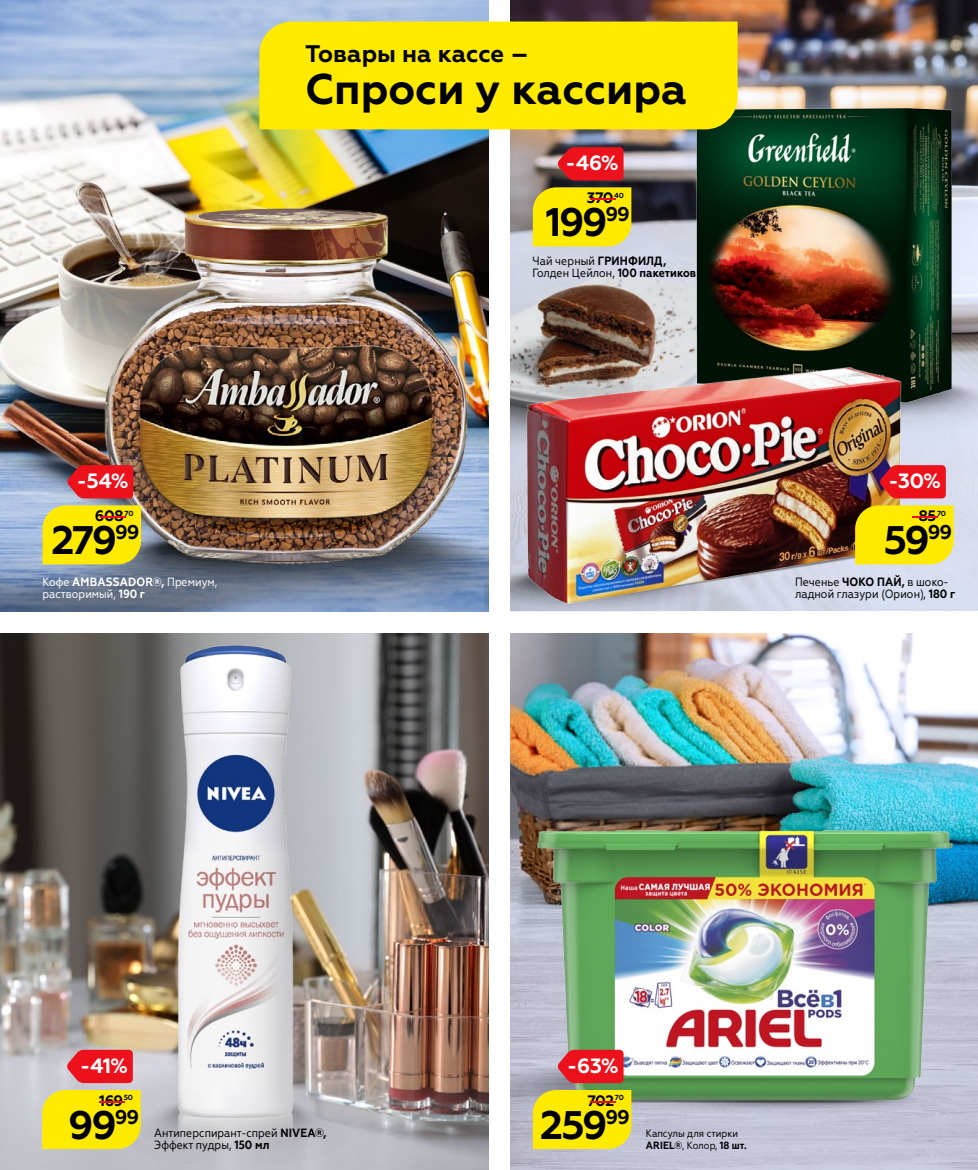
<style>
.page{position:relative;width:978px;height:1170px;background:#fff}
.page>*{position:absolute;margin:0;border:0;box-sizing:border-box;transform-origin:0 0}
.t1{font:700 42.9px "Geometria";color:#000}
.t2{font:700 39.75px "Geometria";letter-spacing:-.065em;color:#000}
.t3{font:700 24px "Geometria";color:#000}
.t4{font:700 20.7px "Geometria";color:#fff}
.t5{font:700 15.15px "Geometria";letter-spacing:-.03em;color:#000}
.t6{font:700 15.15px "Geometria";color:#ed111c;scale:5.5 1}
.t7{font:12px/12px "Geometria Narrow";color:#000}
.t8{font:12px/12px "Geometria Narrow";color:#fff}
.t9{font:10.5px/12px "Geometria Narrow";color:#000}
.t10{font:700 7.35px "Geometria";letter-spacing:-.05em;color:#000}
.s1{font-weight:700}
.s2{font-size:15.15px;color:#ed111c}
</style>
<div class="page">
<img style="left:510px;top:0;width:468px;height:610px">
<img style="left:0;top:0;width:166px;height:524px">
<img style="left:166px;top:0;width:324px;height:173px">
<img style="left:0;top:633px;width:489px;height:536px">
<img style="left:510px;top:233px;width:159px;height:235px">
<img style="left:510px;top:633px;width:468px;height:536px">
<img style="left:18px;top:522px;width:466px;height:90px">
<img style="left:106px;top:1098px;width:277px;height:71px">
<img style="left:0;top:524px;width:448px;height:88px">
<img style="left:907px;top:411px;width:71px;height:35px">
<img style="left:462px;top:1066px;width:411px;height:103px">
<img style="left:633px;top:1073px;width:333px;height:67px">
<img style="left:155px;top:1124px;width:163px;height:45px">
<img style="left:155px;top:639px;width:163px;height:485px">
<img style="left:78px;top:173px;width:411px;height:403px">
<img style="left:537px;top:829px;width:416px;height:272px">
<img style="left:669px;top:97px;width:309px;height:314px">
<img style="left:484px;top:533px;width:48px;height:79px">
<img style="left:532px;top:564px;width:397px;height:48px">
<img style="left:520px;top:351px;width:387px;height:260px">
<div style="left:490px;top:0;width:20px;height:1169px;background:#fff"></div>
<div style="left:259px;top:22px;width:479px;height:107px;background:#ffea00"></div>
<div style="left:43px;top:505px;width:98px;height:59px;background:#ffea00"></div>
<svg style="left:67px;top:465px;width:66px;height:33px"></svg>
<svg style="left:42px;top:1089px;width:99px;height:59px"></svg>
<svg style="left:67px;top:1049px;width:66px;height:33px"></svg>
<svg style="left:855px;top:505px;width:99px;height:59px"></svg>
<svg style="left:880px;top:465px;width:66px;height:33px"></svg>
<div style="left:533px;top:187px;width:98px;height:59px;background:#ffea00"></div>
<svg style="left:557px;top:147px;width:67px;height:33px"></svg>
<div style="left:533px;top:1089px;width:98px;height:59px;background:#ffea00"></div>
<svg style="left:557px;top:1049px;width:67px;height:33px"></svg>
<svg style="left:37px;top:570px;width:188px;height:38px;fill:#647185"></svg>
<p class="t3" style="left:305px;top:40px;width:225px">Товары на кассе –</p>
<p class="t1" style="left:305px;top:64px;width:383px">Cпроси у кассира</p>
<p class="t4" style="left:566px;top:151px;width:55px">-46%</p>
<p class="t2" style="left:546px;top:199px;width:86px">199<sup>99</sup></p>
<p class="t10" style="left:614px;top:191px;width:11px">40</p>
<p class="t5" style="left:587px;top:189px;width:28px">370</p>
<p class="t6" style="left:582px;top:189px;width:9px">-</p>
<p class="t7" style="left:533px;top:255px;width:165px">Чай черный <span class="s1">ГРИНФИЛД,<br></span>Голден Цейлон, <span class="s1">100 пакетиков</span></p>
<p class="t4" style="left:77px;top:469px;width:53px">-54%</p>
<p class="t2" style="left:52px;top:517px;width:89px">279<sup>99</sup></p>
<p class="t10" style="left:92px;top:509px;width:43px"><span class="s2">-</span> 70</p>
<p class="t5" style="left:95px;top:507px;width:31px">608</p>
<p class="t4" style="left:888px;top:469px;width:54px">-30%</p>
<p class="t2" style="left:884px;top:517px;width:70px">59<sup>99</sup></p>
<p class="t10" style="left:904px;top:509px;width:43px"><span class="s2">-</span> 70</p>
<p class="t5" style="left:918px;top:507px;width:20px">85</p>
<p class="t8" style="left:43px;top:575px;width:176px">Кофе <span class="s1">AMBASSADOR®,</span> Премиум, растворимый, <span class="s1">190 г</span></p>
<p class="t7" style="left:795px;top:575px;width:162px">Печенье <span class="s1">ЧОКО ПАЙ,</span> в шоко&shy;ладной глазури (Орион), <span class="s1">180 г</span></p>
<p class="t4" style="left:80px;top:1053px;width:50px">-41%</p>
<p class="t2" style="left:68px;top:1101px;width:72px">99<sup>99</sup></p>
<p class="t10" style="left:124px;top:1093px;width:11px">50</p>
<p class="t5" style="left:99px;top:1091px;width:26px">169</p>
<p class="t6" style="left:91px;top:1091px;width:9px">-</p>
<p class="t7" style="left:154px;top:1126px;width:174px">Антиперспирант-спрей <span class="s1">NIVEA®,<br></span>Эффект пудры, <span class="s1">150 мл</span></p>
<p class="t4" style="left:567px;top:1053px;width:53px">-63%</p>
<p class="t2" style="left:540px;top:1101px;width:91px">259<sup>99</sup></p>
<p class="t10" style="left:582px;top:1093px;width:43px"><span class="s2">-</span> 70</p>
<p class="t5" style="left:587px;top:1091px;width:28px">702</p>
<p class="t9" style="left:646px;top:1127px;width:102px">Капсулы для стирки<br><span class="s1">ARIEL®</span> , Колор, <span class="s1">18 шт.</span></p>
</div>
